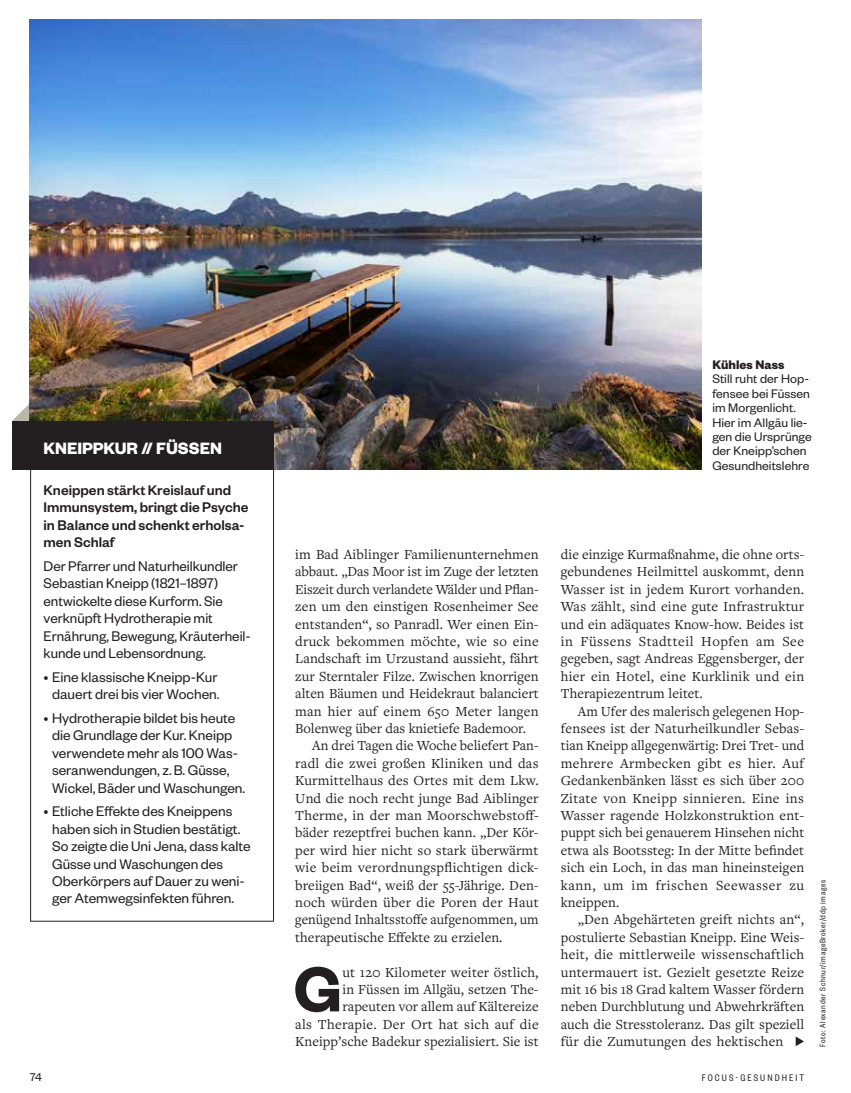
<style>
.page{position:relative;width:851px;height:1093px;background:#fff}
.page>*{position:absolute;margin:0;border:0;box-sizing:border-box;transform-origin:0 0}
.t1{font:600 69.6px "Founders Grotesk";color:#231f20}
.t2{font:700 18px "Founders Grotesk";color:#fff}
.t3{font:15.3px/17.4px "Founders Grotesk";color:#231f20}
.t4{font:500 15.3px/17.4px "Founders Grotesk";color:#231f20}
.t5{font:14.4px/17.4px "Freight Text Pro";letter-spacing:.005em;color:#231f20;text-align:justify}
.t6{font:13.65px/14.4px "Founders Grotesk";letter-spacing:.005em;color:#231f20}
.t7{font:700 13.65px "Founders Grotesk";letter-spacing:.005em;color:#231f20}
.t8{font:12.3px "Founders Grotesk";color:#231f20}
.t9{font:10.5px "Founders Grotesk Cond";letter-spacing:.2em;color:#231f20}
.t10{font:9px "Founders Grotesk Cond";letter-spacing:.07em;color:#231f20}
</style>
<div class="page">
<svg style="left:12px;top:403px;width:18px;height:35px"></svg>
<img style="left:30px;top:19px;width:671px;height:451px">
<div style="left:13px;top:421px;width:260px;height:48px;background:#231f20"></div>
<div style="left:30px;top:429px;width:244px;height:492px;border:1px solid #231f20"></div>
<svg style="left:795px;top:1036px;width:8px;height:10px"></svg>
<p class="t2" style="left:44px;top:436px;width:180px">KNEIPPKUR // FÜSSEN</p>
<p class="t4" style="left:44px;top:480px;width:206px">Kneippen stärkt Kreislauf und<br>Immunsystem, bringt die Psyche in Balance und schenkt erholsa&shy;men Schlaf</p>
<p class="t3" style="left:44px;top:556px;width:209px">Der Pfarrer und Naturheilkundler<br>Sebastian Kneipp (1821–1897) entwickelte diese Kurform. Sie verknüpft Hydrotherapie mit<br>Ernährung, Bewegung, Kräuterheil&shy;kunde und Lebensordnung.</p>
<p class="t3" style="left:44px;top:667px;width:177px;text-align:center">• Eine klassische Kneipp-Kur dauert drei bis vier Wochen.</p>
<p class="t3" style="left:52px;top:708px;width:194px;text-indent:-9px">• Hydrotherapie bildet bis heute die Grundlage der Kur. Kneipp verwendete mehr als 100 Was&shy;seranwendungen, z.B. Güsse,<br>Wickel, Bäder und Waschungen.</p>
<p class="t3" style="left:52px;top:802px;width:200px;text-indent:-9px">• Etliche Effekte des Kneippens haben sich in Studien bestätigt.<br>So zeigte die Uni Jena, dass kalte<br>Güsse und Waschungen des<br>Oberkörpers auf Dauer zu weni&shy;ger Atemwegsinfekten führen.</p>
<p class="t7" style="left:712px;top:356px;width:74px">Kühles Nass</p>
<p class="t6" style="left:712px;top:371px;width:101px">Still ruht der Hop&shy;fensee bei Füssen im Morgenlicht.<br>Hier im Allgäu lie&shy;gen die Ursprünge der Kneipp’schen<br>Gesundheitslehre</p>
<p class="t5" style="left:295px;top:545px;width:245px">im Bad Aiblinger Familienunternehmen</p>
<p class="t5" style="left:295px;top:562px;width:245px">abbaut. „Das Moor ist im Zuge der letzten</p>
<p class="t5" style="left:295px;top:580px;width:245px">Eiszeit durch verlandete Wälder und Pflan-</p>
<p class="t5" style="left:295px;top:597px;width:245px">zen um den einstigen Rosenheimer See</p>
<p class="t5" style="left:295px;top:615px;width:245px">entstanden“, so Panradl. Wer einen Ein-</p>
<p class="t5" style="left:295px;top:632px;width:245px">druck bekommen möchte, wie so eine</p>
<p class="t5" style="left:295px;top:649px;width:245px">Landschaft im Urzustand aussieht, fährt</p>
<p class="t5" style="left:295px;top:667px;width:245px">zur Sterntaler Filze. Zwischen knorrigen</p>
<p class="t5" style="left:295px;top:684px;width:245px">alten Bäumen und Heidekraut balanciert</p>
<p class="t5" style="left:295px;top:702px;width:245px">man hier auf einem 650 Meter langen</p>
<p class="t5" style="left:295px;top:719px;width:232px">Bolenweg über das knietiefe Bademoor.</p>
<p class="t5" style="left:312px;top:736px;width:228px">An drei Tagen die Woche beliefert Pan-</p>
<p class="t5" style="left:295px;top:754px;width:245px">radl die zwei großen Kliniken und das</p>
<p class="t5" style="left:295px;top:771px;width:245px">Kurmittelhaus des Ortes mit dem Lkw.</p>
<p class="t5" style="left:295px;top:789px;width:245px">Und die noch recht junge Bad Aiblinger</p>
<p class="t5" style="left:295px;top:806px;width:245px">Therme, in der man Moorschwebstoff-</p>
<p class="t5" style="left:295px;top:823px;width:245px">bäder rezeptfrei buchen kann. „Der Kör-</p>
<p class="t5" style="left:295px;top:841px;width:245px">per wird hier nicht so stark überwärmt</p>
<p class="t5" style="left:295px;top:858px;width:245px">wie beim verordnungspflichtigen dick-</p>
<p class="t5" style="left:295px;top:876px;width:245px">breiigen Bad“, weiß der 55-Jährige. Den-</p>
<p class="t5" style="left:295px;top:893px;width:245px">noch würden über die Poren der Haut</p>
<p class="t5" style="left:295px;top:910px;width:245px">genügend Inhaltsstoffe aufgenommen, um</p>
<p class="t5" style="left:295px;top:928px;width:209px">therapeutische Effekte zu erzielen.</p>
<h1 class="t1" style="left:293px;top:945px;width:50px">G</h1>
<p class="t5" style="left:295px;top:963px;width:245px;text-align:right">ut 120 Kilometer weiter östlich,<br>in Füssen im Allgäu, setzen The&shy;rapeuten vor allem auf Kältereize<br>als Therapie. Der Ort hat sich auf die Kneipp’sche Badekur spezialisiert. Sie ist</p>
<p class="t5" style="left:560px;top:545px;width:245px">die einzige Kurmaßnahme, die ohne orts&shy;gebundenes Heilmittel auskommt, denn Wasser ist in jedem Kurort vorhanden.<br>Was zählt, sind eine gute Infrastruktur und ein adäquates Know-how. Beides ist in Füssens Stadtteil Hopfen am See gegeben, sagt Andreas Eggensberger, der hier ein Hotel, eine Kurklinik und ein Therapiezentrum leitet.</p>
<p class="t5" style="left:560px;top:702px;width:245px;text-indent:17px">Am Ufer des malerisch gelegenen Hop&shy;fensees ist der Naturheilkundler Sebas&shy;tian Kneipp allgegenwärtig: Drei Tret- und mehrere Armbecken gibt es hier. Auf Gedankenbänken lässt es sich über 200<br>Zitate von Kneipp sinnieren. Eine ins Wasser ragende Holzkonstruktion ent&shy;puppt sich bei genauerem Hinsehen nicht etwa als Bootssteg: In der Mitte befindet sich ein Loch, in das man hineinsteigen kann, um im frischen Seewasser zu kneippen.</p>
<p class="t5" style="left:560px;top:910px;width:245px;text-indent:17px">„Den Abgehärteten greift nichts an“, postulierte Sebastian Kneipp. Eine Weis&shy;heit, die mittlerweile wissenschaftlich untermauert ist. Gezielt gesetzte Reize mit 16 bis 18 Grad kaltem Wasser fördern neben Durchblutung und Abwehrkräften auch die Stresstoleranz. Das gilt speziell für die Zumutungen des hektischen</p>
<p class="t10" style="left:817px;top:1046px;width:168px;rotate:-90deg">Foto: Alexander Schnur/imageBroker/ddp images</p>
<p class="t8" style="left:30px;top:1069px;width:13px">74</p>
<p class="t9" style="left:701px;top:1072px;width:104px">FOCUS-GESUNDHEIT</p>
</div>
